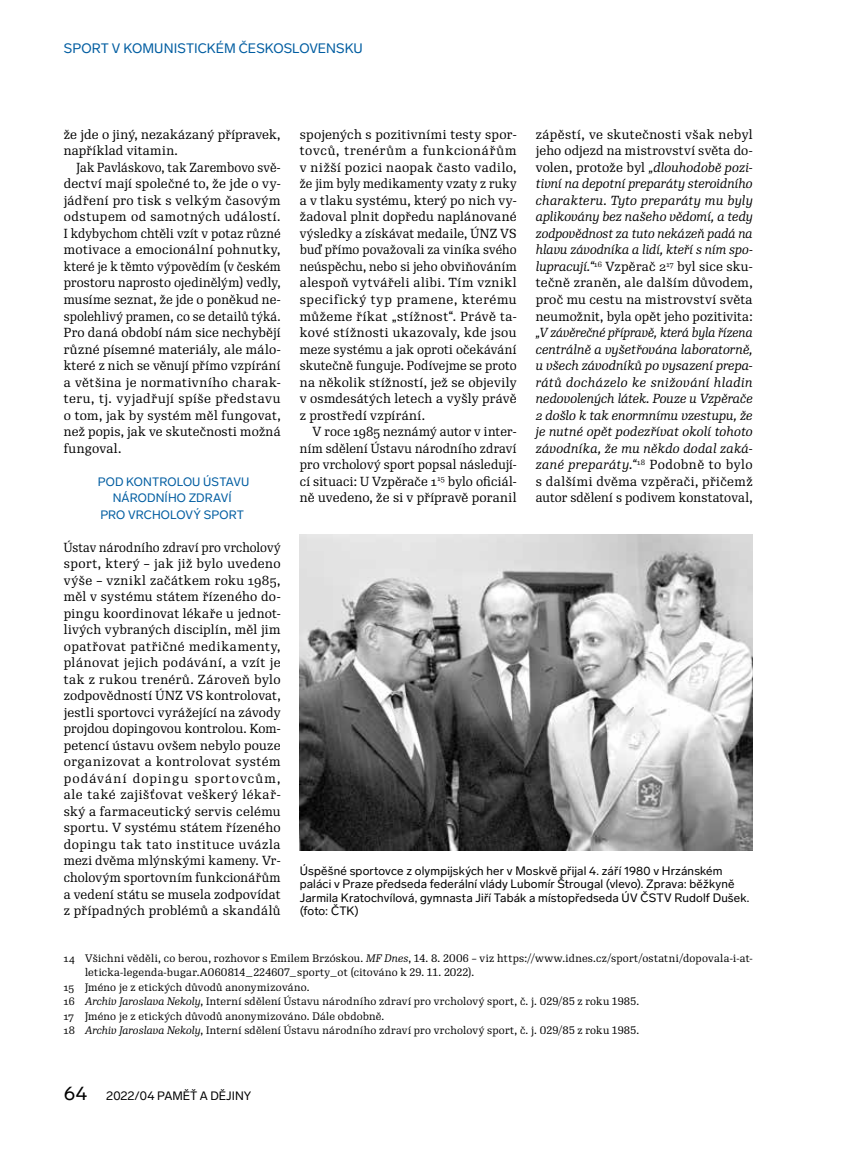
<style>
.page{position:relative;width:859px;height:1149px;background:#fff}
.page>*{position:absolute;margin:0;border:0;box-sizing:border-box;transform-origin:0 0}
.t1{font:13.5px "Lab Grotesque";letter-spacing:.005em;color:#005da1}
.t2{font:12.75px/16.5px "Re Public Std";letter-spacing:.015em;color:#000;text-align:justify;scale:.95 1}
.t3{font:12.75px/16.5px "Re Public Std";letter-spacing:.015em;color:#000}
.t4{font:12.75px/16.5px "Re Public";letter-spacing:.015em;color:#000;text-align:justify}
.t5{font:italic 12.75px/16.5px "Re Public";letter-spacing:.02em;color:#000;text-align:justify;scale:.95 1}
.t6{font:12px/13.5px "Lab Grotesque";letter-spacing:.01em;color:#000}
.t7{font:12px/16.5px "Lab Grotesque";letter-spacing:.01em;color:#005da1;text-align:center}
.t8{font:10.5px "Re Public";letter-spacing:.02em;color:#000}
.s1{font-style:italic}
.s2{font-style:normal}
.s3{font-family:"Re Public Std"}
.s4{font-size:19.5px}
</style>
<div class="page">
<img style="left:300px;top:534px;width:453px;height:316px">
<p class="t1" style="left:64px;top:39px;width:301px">SPORT V KOMUNISTICKÉM ČESKOSLOVENSKU</p>
<p class="t3" style="left:300px;top:126px;width:218px;text-align:justify">spojených s pozitivními testy spor&shy;tovců, trenérům a funkcionářům v nižší pozici naopak často vadilo, že jim byly medikamenty vzaty z ruky a v tlaku systému, který po nich vy&shy;žadoval plnit dopředu naplánované výsledky a získávat medaile, ÚNZ VS buď přímo považovali za viníka svého neúspěchu, nebo si jeho obviňováním alespoň vytvářeli alibi. Tím vznikl specifický typ pramene, kterému můžeme říkat „stížnost“. Právě ta&shy;kové stížnosti ukazovaly, kde jsou meze systému a jak oproti očekávání skutečně funguje. Podívejme se proto na několik stížností, jež se objevily v osmdesátých letech a vyšly právě z prostředí vzpírání.</p>
<p class="t4" style="left:300px;top:423px;width:218px;text-indent:13px">V roce 1985 neznámý autor v inter&shy;ním sdělení Ústavu národního zdraví pro vrcholový sport popsal následují&shy;cí situaci: U Vzpěrače 1<sup>15</sup> bylo oficiál&shy;ně uvedeno, že si v přípravě poranil</p>
<p class="t4" style="left:536px;top:126px;width:218px">zápěstí, ve skutečnosti však nebyl jeho odjezd na mistrovství světa do&shy;volen, protože byl <span class="s1">„dlouhodobě pozi&shy;tivní na depotní preparáty steroidního charakteru. Tyto preparáty mu byly aplikovány bez našeho vědomí, a tedy zodpovědnost za tuto nekázeň padá na hlavu závodníka a lidí, kteří s ním spo&shy;lupracují.“</span><sup>16</sup> Vzpěrač 2<sup>17</sup> byl sice sku&shy;tečně zraněn, ale dalším důvodem, proč mu cestu na mistrovství světa neumožnit, byla opět jeho pozitivita:</p>
<p class="t5" style="left:536px;top:324px;width:230px">„V závěrečné přípravě, která byla řízena centrálně a vyšetřována laboratorně, u všech závodníků po vysazení prepa&shy;rátů docházelo ke snižování hladin nedovolených látek. Pouze u Vzpěrače 2 došlo k tak enormnímu vzestupu, že je nutné opět podezřívat okolí tohoto závodníka, že mu někdo dodal zaká&shy;zané preparáty.“<sup>18</sup> <span class="s2">Podobně to bylo s dalšími dvěma vzpěrači, přičemž autor sdělení s podivem konstatoval,</span></p>
<p class="t3" style="left:64px;top:126px;width:218px">že jde o jiný, nezakázaný přípravek, například vitamin.</p>
<p class="t2" style="left:64px;top:159px;width:230px;text-indent:13px">Jak Pavláskovo, tak Zarembovo svě&shy;dectví mají společné to, že jde o vy&shy;jádření pro tisk s velkým časovým odstupem od samotných událostí.<br>I kdybychom chtěli vzít v potaz různé motivace a emocionální pohnutky, které je k těmto výpovědím (v českém prostoru naprosto ojedinělým) vedly, musíme seznat, že jde o poněkud ne&shy;spolehlivý pramen, co se detailů týká.<br>Pro daná období nám sice nechybějí různé písemné materiály, ale málo&shy;které z nich se věnují přímo vzpírání a většina je normativního charak&shy;teru, tj. vyjadřují spíše představu o tom, jak by systém měl fungovat, než popis, jak ve skutečnosti možná fungoval.</p>
<p class="t7" style="left:98px;top:472px;width:153px">POD KONTROLOU ÚSTAVU<br>NÁRODNÍHO ZDRAVÍ<br>PRO VRCHOLOVÝ SPORT</p>
<p class="t2" style="left:64px;top:539px;width:230px">Ústav národního zdraví pro vrcholový sport, který – jak již bylo uvedeno výše – vznikl začátkem roku 1985, měl v systému státem řízeného do&shy;pingu koordinovat lékaře u jednot&shy;livých vybraných disciplín, měl jim opatřovat patřičné medikamenty, plánovat jejich podávání, a vzít je tak z rukou trenérů. Zároveň bylo zodpovědností ÚNZ VS kontrolovat, jestli sportovci vyrážející na závody projdou dopingovou kontrolou. Kom&shy;petencí ústavu ovšem nebylo pouze organizovat a kontrolovat systém podávání dopingu sportovcům, ale také zajišťovat veškerý lékař&shy;ský a farmaceutický servis celému sportu. V systému státem řízeného dopingu tak tato instituce uvázla mezi dvěma mlýnskými kameny. Vr&shy;cholovým sportovním funkcionářům a vedení státu se musela zodpovídat z případných problémů a skandálů</p>
<p class="t6" style="left:300px;top:863px;width:451px">Úspěšné sportovce z olympijských her v Moskvě přijal 4. září 1980 v Hrzánském paláci v Praze předseda federální vlády Lubomír Štrougal (vlevo). Zprava: běžkyně Jarmila Kratochvílová, gymnasta Jiří Tabák a místopředseda ÚV ČSTV Rudolf Dušek. (foto: ČTK)</p>
<p class="t8" style="left:64px;top:951px;width:690px"><span class="s3">14</span> Všichni věděli, co berou, rozhovor s Emilem Brzóskou. <span class="s1">MF Dnes</span>, 14. 8. 2006 – viz https://www.idnes.cz/sport/ostatni/dopovala-i-at-</p>
<p class="t8" style="left:85px;top:966px;width:391px">leticka-legenda-bugar.A060814_224607_sporty_ot (citováno k 29. 11. 2022).</p>
<p class="t8" style="left:64px;top:980px;width:247px"><span class="s3">15</span> Jméno je z etických důvodů anonymizováno.</p>
<p class="t8" style="left:64px;top:994px;width:577px"><span class="s3">16</span> <span class="s1">Archiv Jaroslava Nekoly</span>, Interní sdělení Ústavu národního zdraví pro vrcholový sport, č. j. 029/85 z roku 1985.</p>
<p class="t8" style="left:64px;top:1009px;width:322px"><span class="s3">17</span> Jméno je z etických důvodů anonymizováno. Dále obdobně.</p>
<p class="t8" style="left:64px;top:1023px;width:577px"><span class="s3">18</span> <span class="s1">Archiv Jaroslava Nekoly</span>, Interní sdělení Ústavu národního zdraví pro vrcholový sport, č. j. 029/85 z roku 1985.</p>
<p class="t6" style="left:64px;top:1088px;width:189px"><span class="s4">64</span> 2022/04 PAMĚŤ A DĚJINY</p>
</div>
